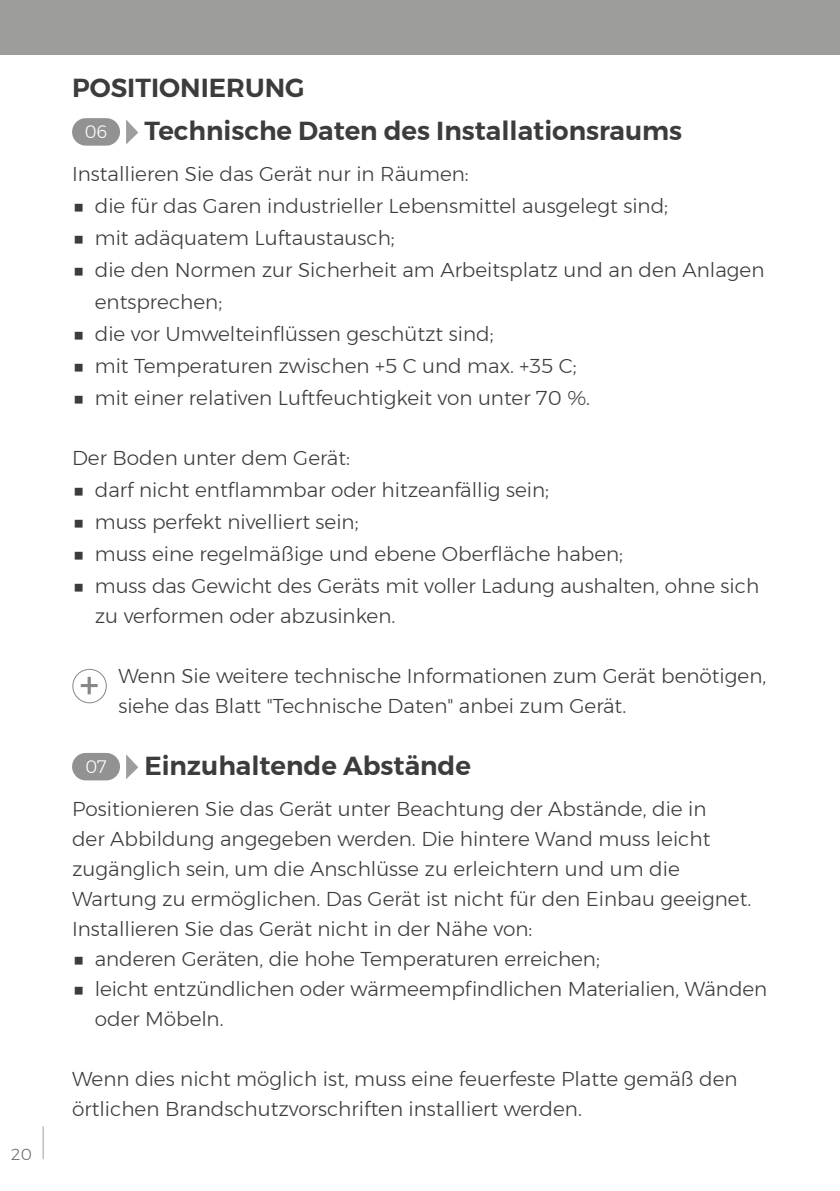
<style>
.page{position:relative;width:840px;height:1191px;background:#fff}
.page>*{position:absolute;margin:0;border:0;box-sizing:border-box;transform-origin:0 0}
.t1{font:600 26px "Montserrat";color:#3c3c3b}
.t2{font:300 20px/30px "Montserrat";color:#3c3c3b}
.t3{font:300 18px "Montserrat";color:#fff;scale:.94 1}
.t4{font:300 16px "Montserrat";color:#706f6f}
</style>
<div class="page">
<div style="left:0;top:0;width:839px;height:54px;background:#9d9d9c"></div>
<hr style="left:43px;top:1126px;width:1px;height:33px;background:#9d9d9c">
<div style="left:72px;top:118px;width:48px;height:28px;background:#929292;border-radius:14px"></div>
<svg style="left:126px;top:119px;width:12px;height:25px"></svg>
<div style="left:72px;top:669px;width:35px;height:34px;border:1px solid #878787;border-radius:50%"></div>
<svg style="left:81px;top:677px;width:17px;height:17px"></svg>
<div style="left:72px;top:753px;width:48px;height:27px;background:#929292;border-radius:14px"></div>
<svg style="left:126px;top:754px;width:12px;height:25px"></svg>
<p class="t4" style="left:11px;top:1141px;width:22px">20</p>
<h1 class="t1" style="left:72px;top:67px;width:234px">POSITIONIERUNG</h1>
<p class="t3" style="left:84px;top:118px;width:26px">06</p>
<h1 class="t1" style="left:144px;top:110px;width:539px">Technische Daten des Installationsraums</h1>
<p class="t2" style="left:72px;top:159px;width:398px">Installieren Sie das Gerät nur in Räumen:</p>
<p class="t2" style="left:73px;top:191px;width:596px">■ die für das Garen industrieller Lebensmittel ausgelegt sind;</p>
<p class="t2" style="left:73px;top:223px;width:323px">■ mit adäquatem Luftaustausch;</p>
<p class="t2" style="left:95px;top:254px;width:670px;line-height:32px;text-indent:-22px">■ die den Normen zur Sicherheit am Arbeitsplatz und an den Anlagen entsprechen;</p>
<p class="t2" style="left:73px;top:319px;width:422px">■ die vor Umwelteinflüssen geschützt sind;</p>
<p class="t2" style="left:73px;top:351px;width:505px">■ mit Temperaturen zwischen +5 C und max. +35 C;</p>
<p class="t2" style="left:73px;top:383px;width:518px">■ mit einer relativen Luftfeuchtigkeit von unter 70 %.</p>
<p class="t2" style="left:72px;top:443px;width:279px">Der Boden unter dem Gerät:</p>
<p class="t2" style="left:73px;top:475px;width:477px">■ darf nicht entflammbar oder hitzeanfällig sein;</p>
<p class="t2" style="left:73px;top:507px;width:287px">■ muss perfekt nivelliert sein;</p>
<p class="t2" style="left:73px;top:539px;width:551px">■ muss eine regelmäßige und ebene Oberfläche haben;</p>
<p class="t2" style="left:95px;top:571px;width:665px;text-indent:-22px">■ muss das Gewicht des Geräts mit voller Ladung aushalten, ohne sich zu verformen oder abzusinken.</p>
<p class="t2" style="left:118px;top:661px;width:649px">Wenn Sie weitere technische Informationen zum Gerät benötigen, siehe das Blatt "Technische Daten" anbei zum Gerät.</p>
<p class="t3" style="left:85px;top:753px;width:25px">07</p>
<h1 class="t1" style="left:144px;top:744px;width:328px">Einzuhaltende Abstände</h1>
<p class="t2" style="left:72px;top:793px;width:680px">Positionieren Sie das Gerät unter Beachtung der Abstände, die in<br>der Abbildung angegeben werden. Die hintere Wand muss leicht zugänglich sein, um die Anschlüsse zu erleichtern und um die Wartung zu ermöglichen. Das Gerät ist nicht für den Einbau geeignet.<br>Installieren Sie das Gerät nicht in der Nähe von:</p>
<p class="t2" style="left:73px;top:943px;width:528px">■ anderen Geräten, die hohe Temperaturen erreichen;</p>
<p class="t2" style="left:95px;top:973px;width:673px;text-indent:-22px">■ leicht entzündlichen oder wärmeempfindlichen Materialien, Wänden oder Möbeln.</p>
<p class="t2" style="left:72px;top:1063px;width:666px">Wenn dies nicht möglich ist, muss eine feuerfeste Platte gemäß den örtlichen Brandschutzvorschriften installiert werden.</p>
</div>
